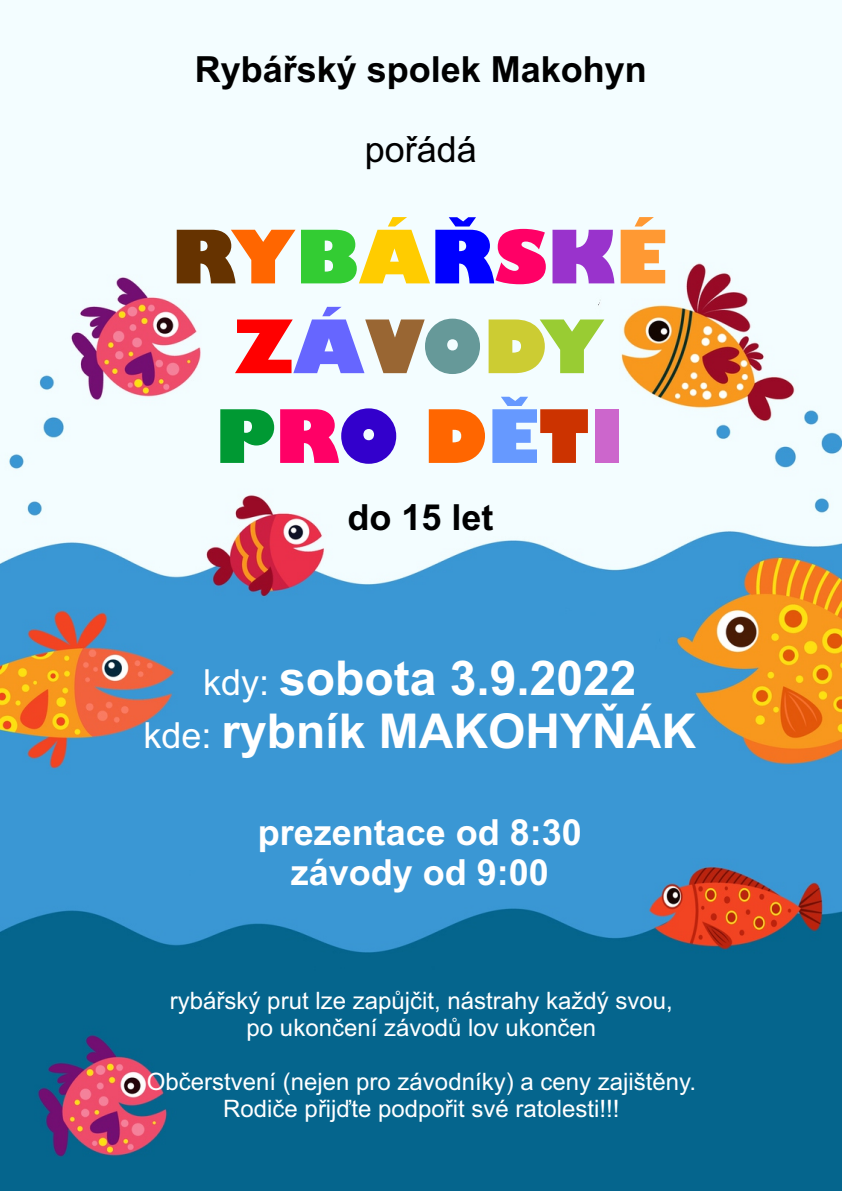
<style>
.page{position:relative;width:842px;height:1191px;background:#fff}
.page>*{position:absolute;margin:0;border:0;box-sizing:border-box;transform-origin:0 0}
.t1{font:800 72px/89.7px "Gill Sans";color:#f60;text-align:center}
.t2{font:700 48px/53.6px "Arial";color:#fff;text-align:center}
.t3{font:700 36px "Arial";color:#000}
.t4{font:700 36px/40.2px "Arial";color:#fff;text-align:center}
.t5{font:36px "Arial";color:#000}
.t6{font:24px/26.8px "Arial";color:#fff;text-align:center}
.s1{color:#630}
.s2{color:#3c3}
.s3{color:#fc0}
.s4{color:#00f}
.s5{color:#f06}
.s6{color:#93c}
.s7{color:#f93}
.s8{color:#f00}
.s9{color:#66f}
.s10{color:#963}
.s11{color:#699}
.s12{color:#cc3}
.s13{color:#9c3}
.s14{color:#093}
.s15{color:#30c}
.s16{color:#69f}
.s17{color:#c30}
.s18{color:#c6c}
.s19{font-weight:400;font-size:36px}
</style>
<div class="page">
<img style="left:0;top:0;width:842px;height:1191px">
<h3 class="t3" style="left:195px;top:56px;width:454px">Rybářský spolek Makohyn</h3>
<h3 class="t5" style="left:365px;top:136px;width:114px">pořádá</h3>
<h1 class="t1" style="left:171px;top:217px;width:497px"><span class="s1">R</span>Y<span class="s2">B</span><span class="s3">Á</span><span class="s4">Ř</span><span class="s5">S</span><span class="s6">K</span><span class="s7">É<br></span><span class="s8">Z</span><span class="s9">Á</span><span class="s10">V</span><span class="s11">O</span><span class="s12">D</span><span class="s13">Y<br></span><span class="s14">P</span><span class="s5">R</span><span class="s15">O</span> D<span class="s16">Ě</span><span class="s17">T</span><span class="s18">I</span></h1>
<h3 class="t3" style="left:347px;top:503px;width:148px">do 15 let</h3>
<h2 class="t2" style="left:143px;top:655px;width:554px"><span class="s19">kdy:</span> sobota 3.9.2022<br><span class="s19">kde:</span> rybník MAKOHYŇÁK</h2>
<h3 class="t4" style="left:258px;top:815px;width:326px">prezentace od 8:30 závody od 9:00</h3>
<p class="t6" style="left:170px;top:989px;width:504px">rybářský prut lze zapůjčit, nástrahy každý svou, po ukončení závodů lov ukončen</p>
<p class="t6" style="left:147px;top:1070px;width:551px">Občerstvení (nejen pro závodníky) a ceny zajištěny.<br>Rodiče přijďte podpořit své ratolesti!!!</p>
</div>
